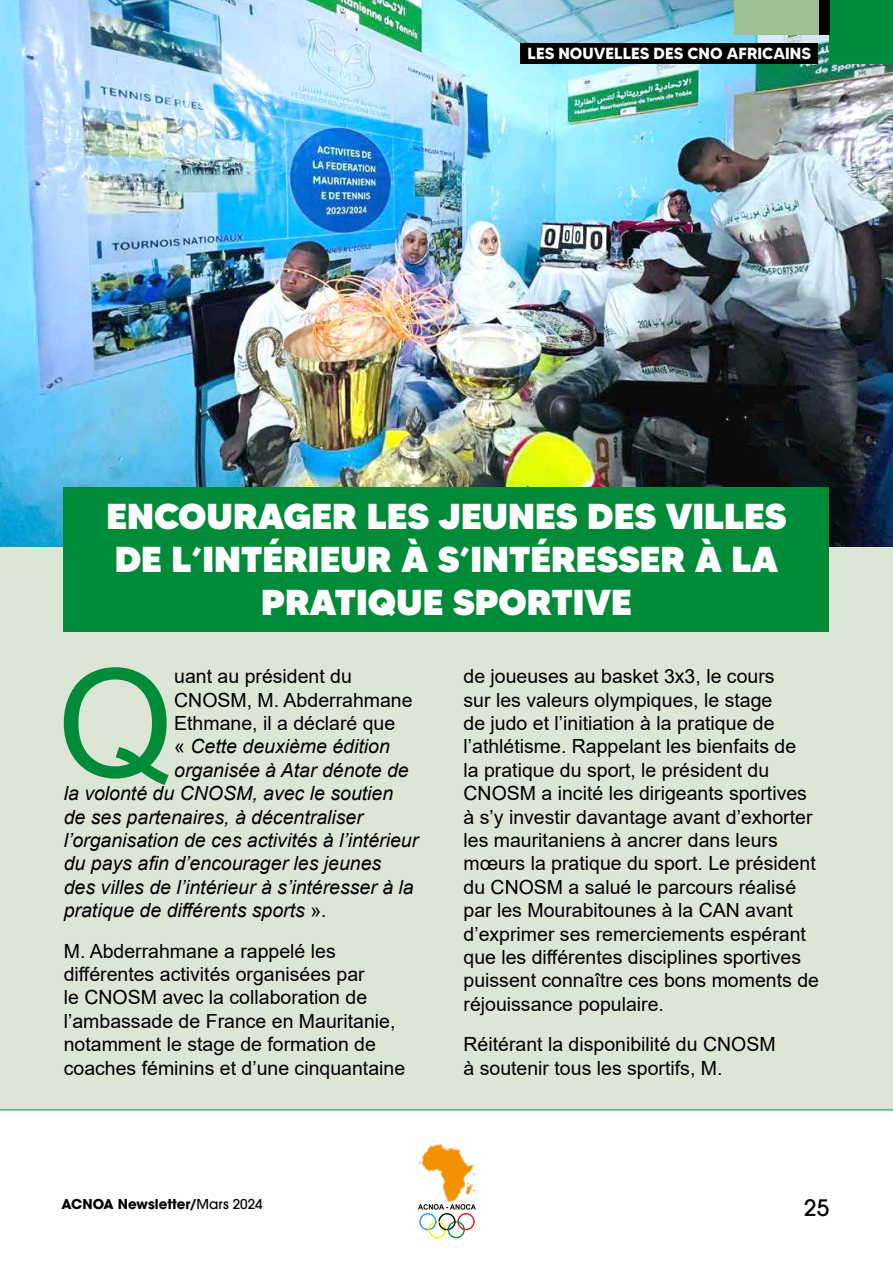
<style>
.page{position:relative;width:893px;height:1263px;background:#fff}
.page>*{position:absolute;margin:0;border:0;box-sizing:border-box;transform-origin:0 0}
.t1{font:150.3px "Arial";color:#008b39}
.t2{font:900 36px/43.2px "MADETOMMY";color:#fff;text-align:center}
.t3{font:500 22.5px "ITC Avant Garde Std";color:#000}
.t4{font:19.5px/23.4px "Arial";color:#000}
.t5{font:italic 19.5px "Arial";color:#000}
.t6{font:700 16.05px "MADETOMMY";color:#fff}
.t7{font:700 13.5px "ITC Avant Garde Std";color:#000}
.s1{font-style:normal}
.s2{font-weight:600}
.s3{font-weight:500}
</style>
<div class="page">
<img style="left:418px;top:1144px;width:58px;height:57px">
<svg style="left:418px;top:1204px;width:58px;height:35px"></svg>
<div style="left:0;top:546px;width:893px;height:564px;background:#dbe6d5"></div>
<img style="left:0;top:0;width:893px;height:546px">
<div style="left:829px;top:0;width:64px;height:64px;background:#008b39"></div>
<div style="left:819px;top:0;width:10px;height:34px;background:#000"></div>
<div style="left:735px;top:0;width:84px;height:34px;background:#a0c094"></div>
<div style="left:64px;top:487px;width:765px;height:144px;background:#008b39"></div>
<hr style="left:0;top:1109px;width:893px;height:1px;background:#008b39">
<div style="left:520px;top:43px;width:298px;height:21px;background:#000"></div>
<p class="t6" style="left:528px;top:44px;width:285px">LES NOUVELLES DES CNO AFRICAINS</p>
<h2 class="t2" style="left:107px;top:494px;width:681px">ENCOURAGER LES JEUNES DES VILLES<br>DE L’INTÉRIEUR À S’INTÉRESSER À LA<br>PRATIQUE SPORTIVE</h2>
<h1 class="t1" style="left:57px;top:620px;width:118px">Q</h1>
<p class="t4" style="left:174px;top:664px;width:179px">uant au président du</p>
<p class="t4" style="left:174px;top:688px;width:240px">CNOSM, M. Abderrahmane</p>
<p class="t4" style="left:174px;top:711px;width:223px">Ethmane, il a déclaré que</p>
<p class="t5" style="left:174px;top:734px;width:217px"><span class="s1">«</span> Cette deuxième édition</p>
<p class="t5" style="left:174px;top:757px;width:236px">organisée à Atar dénote de</p>
<p class="t5" style="left:64px;top:781px;width:331px">la volonté du CNOSM, avec le soutien</p>
<p class="t5" style="left:64px;top:804px;width:301px">de ses partenaires, à décentraliser</p>
<p class="t5" style="left:64px;top:827px;width:356px">l’organisation de ces activités à l’intérieur</p>
<p class="t5" style="left:64px;top:851px;width:319px">du pays afin d’encourager les jeunes</p>
<p class="t5" style="left:64px;top:874px;width:352px">des villes de l’intérieur à s’intéresser à la</p>
<p class="t5" style="left:64px;top:898px;width:264px">pratique de différents sports <span class="s1">».</span></p>
<p class="t4" style="left:64px;top:939px;width:343px">M. Abderrahmane a rappelé les différentes activités organisées par<br>le CNOSM avec la collaboration de l’ambassade de France en Mauritanie, notamment le stage de formation de coaches féminins et d’une cinquantaine</p>
<p class="t4" style="left:463px;top:664px;width:357px">de joueuses au basket 3x3, le cours<br>sur les valeurs olympiques, le stage<br>de judo et l’initiation à la pratique de l’athlétisme. Rappelant les bienfaits de<br>la pratique du sport, le président du CNOSM a incité les dirigeants sportives à s’y investir davantage avant d’exhorter les mauritaniens à ancrer dans leurs mœurs la pratique du sport. Le président du CNOSM a salué le parcours réalisé par les Mourabitounes à la CAN avant d’exprimer ses remerciements espérant que les différentes disciplines sportives puissent connaître ces bons moments de réjouissance populaire.</p>
<p class="t4" style="left:463px;top:1032px;width:314px">Réitérant la disponibilité du CNOSM à soutenir tous les sportifs, M.</p>
<p class="t7" style="left:62px;top:1195px;width:203px">ACNOA Newsletter<span class="s2">/</span><span class="s3">Mars 2024</span></p>
<p class="t3" style="left:804px;top:1193px;width:26px">25</p>
</div>
